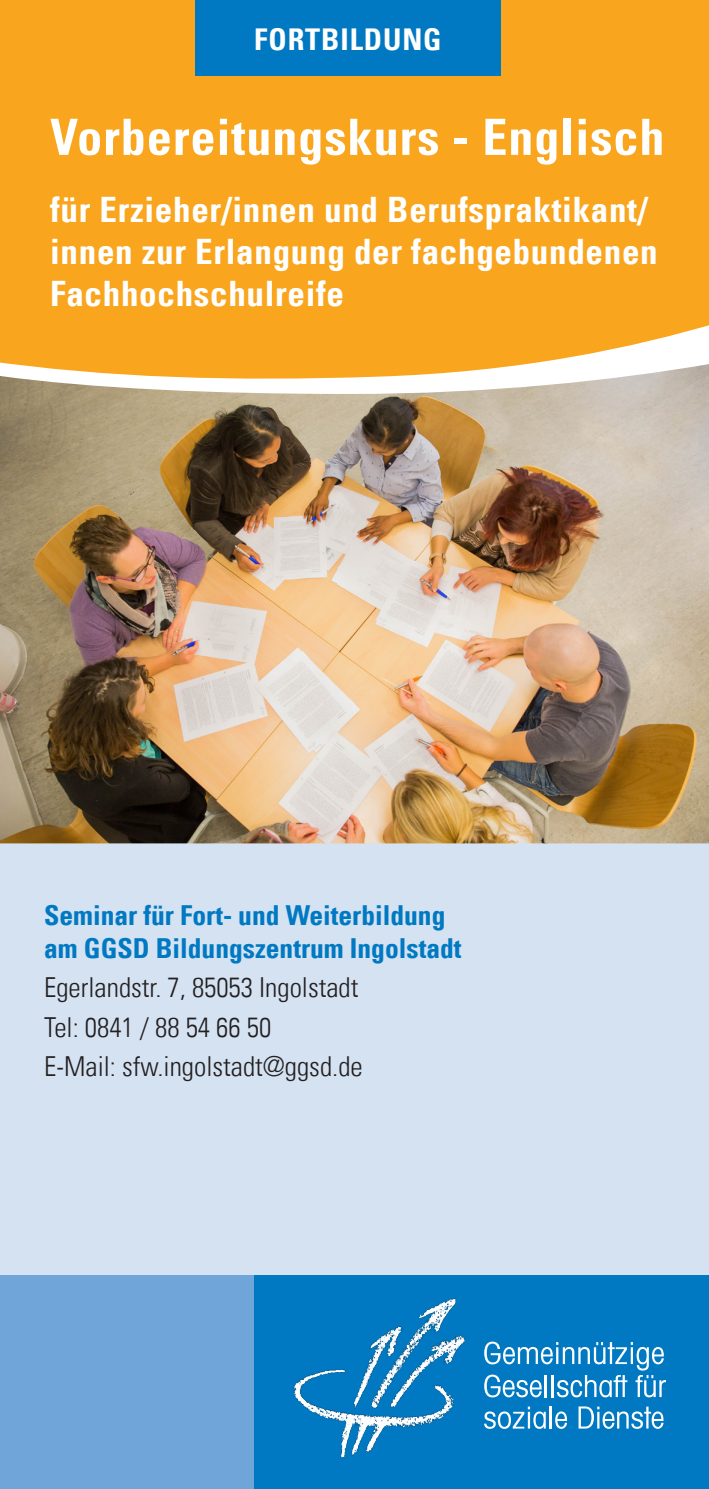
<style>
.page{position:relative;width:709px;height:1489px;background:#fff}
.page>*{position:absolute;margin:0;border:0;box-sizing:border-box;transform-origin:0 0}
.t1{font:50px "Univers Com 67 Bold Cond";letter-spacing:.02em;color:#fff}
.t2{font:35px/42px "Univers Com 67 Bold Cond";letter-spacing:.02em;color:#fff}
.t3{font:30px "Univers Com 67 Bold Cond";letter-spacing:.03em;color:#fff}
.t4{font:27.5px "Univers Com 47 Light Cond";color:#231f20}
.t5{font:27.5px/33px "Univers Com 67 Bold Cond";color:#0079c2}
</style>
<div class="page">
<div style="left:0;top:574px;width:709px;height:914px;background:#d4e2f2"></div>
<div style="left:0;top:0;width:709px;height:364px;background:#f9a51d"></div>
<div style="left:195px;top:0;width:305px;height:75px;background:#0079c2"></div>
<div style="left:254px;top:1275px;width:455px;height:213px;background:#0079c2"></div>
<svg style="left:484px;top:1341px;width:182px;height:56px"></svg>
<svg style="left:484px;top:1406px;width:61px;height:22px"></svg>
<hr style="left:550px;top:1406px;width:2px;height:22px;background:#fff">
<svg style="left:555px;top:1411px;width:12px;height:17px"></svg>
<svg style="left:578px;top:1406px;width:85px;height:22px"></svg>
<img style="left:293px;top:1298px;width:174px;height:160px">
<div style="left:0;top:1275px;width:254px;height:213px;background:#6fa5d8"></div>
<img style="left:0;top:364px;width:709px;height:479px">
<p class="t3" style="left:254px;top:21px;width:189px">FORTBILDUNG</p>
<p class="t1" style="left:50px;top:106px;width:616px">Vorbereitungskurs - Englisch</p>
<p class="t2" style="left:50px;top:188px;width:609px">für Erzieher/innen und Berufspraktikant/ innen zur Erlangung der fachgebundenen<br>Fachhochschulreife</p>
<p class="t5" style="left:44px;top:898px;width:419px">Seminar für Fort- und Weiterbildung am GGSD Bildungszentrum Ingolstadt</p>
<p class="t4" style="left:44px;top:970px;width:316px">Egerlandstr. 7, 85053 Ingolstadt</p>
<p class="t4" style="left:44px;top:1010px;width:228px">Tel: 0841 / 88 54 66 50</p>
<p class="t4" style="left:44px;top:1049px;width:320px">E-Mail: sfw.ingolstadt@ggsd.de</p>
</div>
